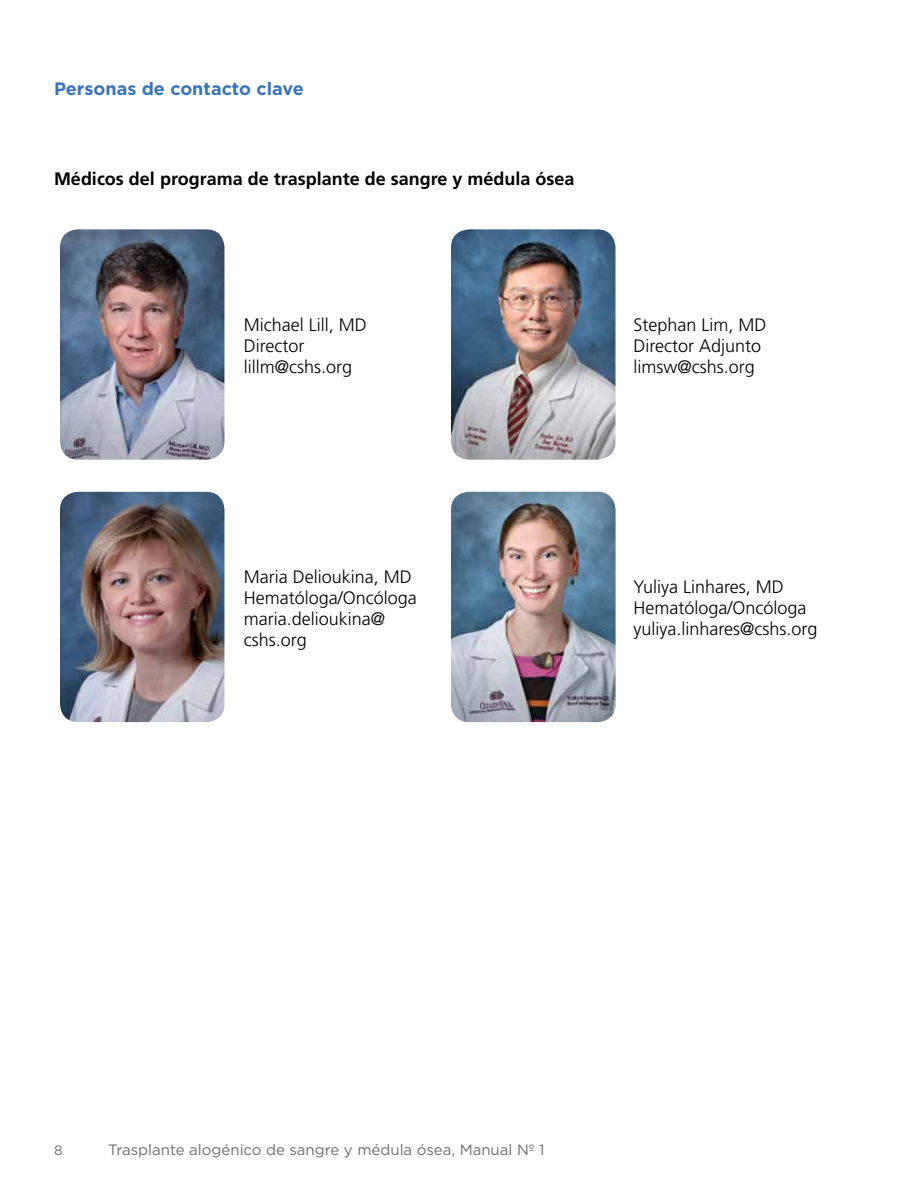
<style>
.page{position:relative;width:918px;height:1188px;background:#fff}
.page>*{position:absolute;margin:0;border:0;box-sizing:border-box;transform-origin:0 0}
.t1{font:300 18px/21px "Frutiger";color:#000}
.t2{font:700 18px "Frutiger";color:#000}
.t3{font:700 18px "Gotham";color:#3a74ba}
.t4{font:15px "Gotham";color:#6d6e71}
.t5{font:13.5px "Gotham";color:#6d6e71}
</style>
<div class="page">
<img style="left:60px;top:229px;width:164px;height:231px">
<img style="left:451px;top:229px;width:165px;height:231px">
<img style="left:60px;top:492px;width:164px;height:230px">
<img style="left:451px;top:492px;width:165px;height:230px">
<p class="t3" style="left:54px;top:77px;width:251px">Personas de contacto clave</p>
<p class="t2" style="left:54px;top:168px;width:522px">Médicos del programa de trasplante de sangre y médula ósea</p>
<p class="t1" style="left:244px;top:314px;width:124px">Michael Lill, MD<br>Director lillm@cshs.org</p>
<p class="t1" style="left:633px;top:314px;width:135px">Stephan Lim, MD<br>Director Adjunto limsw@cshs.org</p>
<p class="t1" style="left:244px;top:566px;width:175px">Maria Delioukina, MD<br>Hematóloga/Oncóloga maria.delioukina@ cshs.org</p>
<p class="t1" style="left:633px;top:576px;width:186px">Yuliya Linhares, MD<br>Hematóloga/Oncóloga yuliya.linhares@cshs.org</p>
<p class="t5" style="left:54px;top:1142px;width:10px">8</p>
<p class="t4" style="left:108px;top:1140px;width:438px">Trasplante alogénico de sangre y médula ósea, Manual Nº 1</p>
</div>
